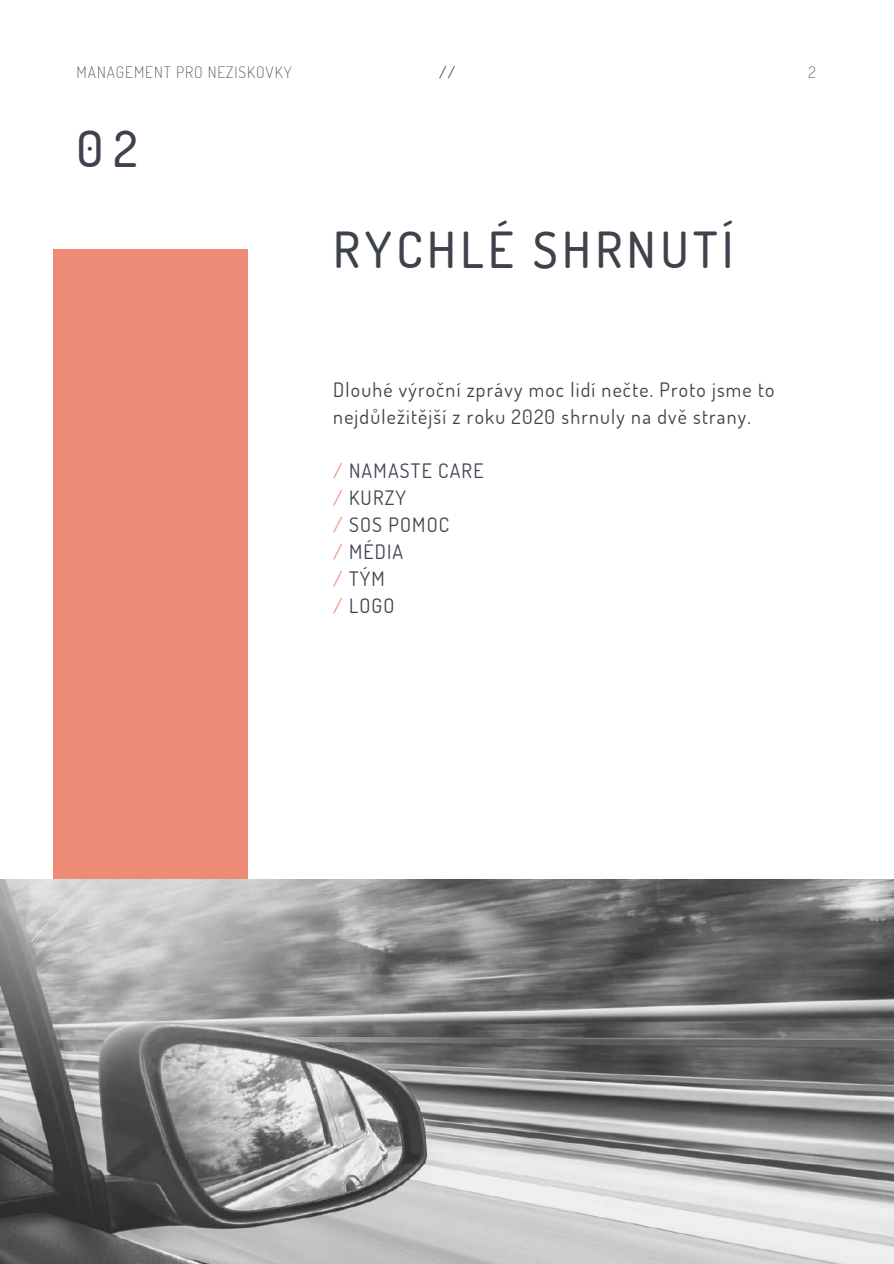
<style>
.page{position:relative;width:894px;height:1264px;background:#fff}
.page>*{position:absolute;margin:0;border:0;box-sizing:border-box;transform-origin:0 0}
.t1{font:500 49.65px "Dosis";letter-spacing:.09em;color:#3d424c}
.t2{font:19.8px/27px "Dosis";letter-spacing:.06em;color:#3d424c}
.t3{font:200 15.75px "Dosis";letter-spacing:.06em;color:#3d424c}
.t4{font:15.75px "Dosis";color:#3d424c}
.s1{color:#ee8b77}
</style>
<div class="page">
<div style="left:53px;top:249px;width:195px;height:1014px;background:#ee8b77"></div>
<img style="left:0;top:879px;width:893px;height:384px">
<p class="t3" style="left:77px;top:62px;width:216px">MANAGEMENT PRO NEZISKOVKY</p>
<p class="t4" style="left:439px;top:62px;width:17px">//</p>
<p class="t3" style="left:808px;top:62px;width:9px">2</p>
<h1 class="t1" style="left:77px;top:116px;width:62px">02</h1>
<h1 class="t1" style="left:333px;top:217px;width:401px">RYCHLÉ SHRNUTÍ</h1>
<p class="t2" style="left:333px;top:375px;width:442px">Dlouhé výroční zprávy moc lidí nečte. Proto jsme to nejdůležitější z roku 2020 shrnuly na dvě strany.</p>
<p class="t2" style="left:333px;top:456px;width:152px"><span class="s1">/</span> NAMASTE CARE <span class="s1">/</span> KURZY<br><span class="s1">/</span> SOS POMOC<br><span class="s1">/</span> MÉDIA<br><span class="s1">/</span> TÝM<br><span class="s1">/</span> LOGO</p>
</div>
